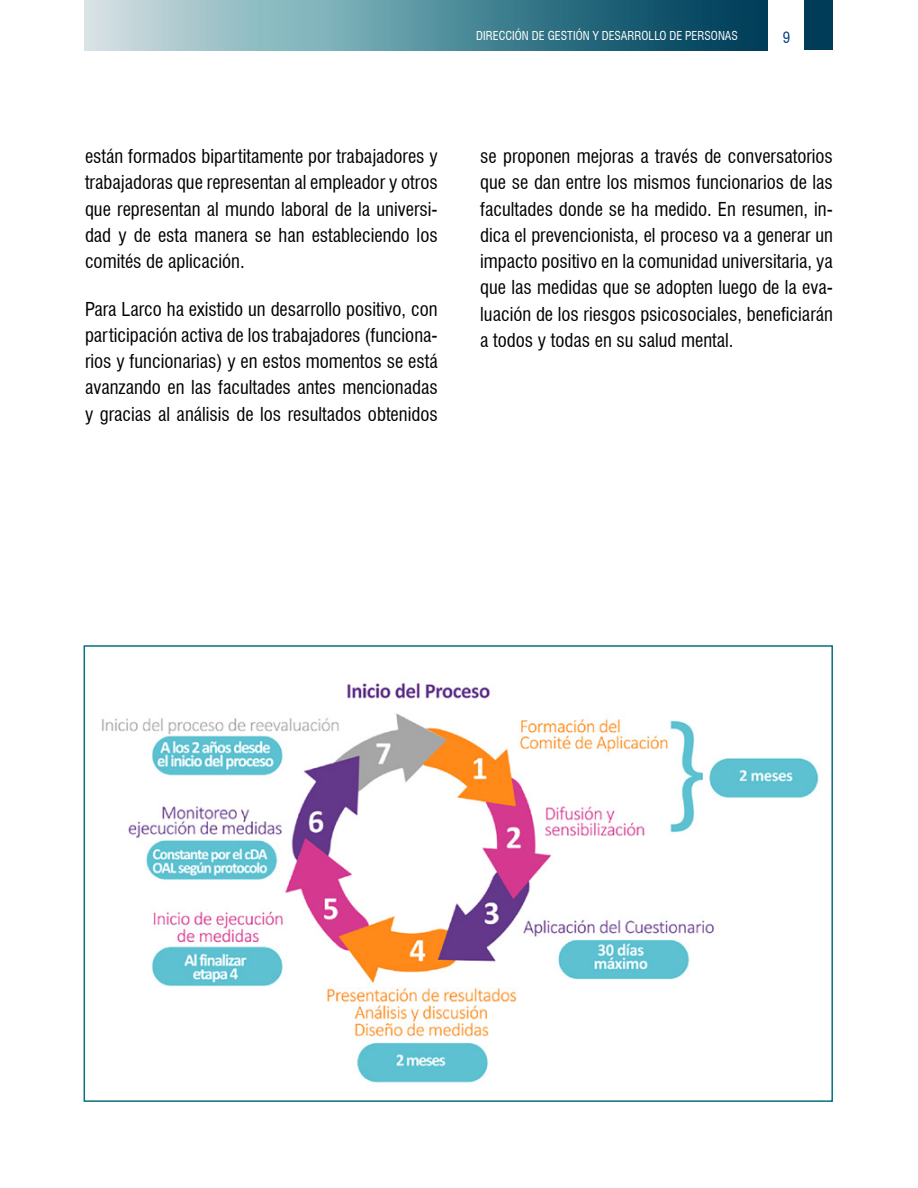
<style>
.page{position:relative;width:918px;height:1188px;background:#fff}
.page>*{position:absolute;margin:0;border:0;box-sizing:border-box;transform-origin:0 0}
.t1{font:condensed 18.75px/26.2px "Swiss 721 BT";color:#000;text-align:justify}
.t2{font:condensed 15px "Swiss 721 BT";color:#023e84}
.t3{font:condensed 12px "Swiss 721 BT";color:#fff}
</style>
<div class="page">
<svg style="left:84px;top:0;width:684px;height:50px;background:#5e919f"></svg>
<div style="left:786px;top:0;width:47px;height:50px;background:#003c58"></div>
<div style="left:769px;top:0;width:35px;height:57px;background:#fff"></div>
<img style="left:101px;top:683px;width:718px;height:400px">
<div style="left:84px;top:645px;width:749px;height:457px;border:2px solid #06717e"></div>
<p class="t3" style="left:476px;top:29px;width:263px">DIRECCIÓN DE GESTIÓN Y DESARROLLO DE PERSONAS</p>
<p class="t2" style="left:783px;top:28px;width:9px">9</p>
<p class="t1" style="left:85px;top:143px;width:354px">están formados bipartitamente por trabajadores y trabajadoras que representan al empleador y otros que representan al mundo laboral de la universi&shy;dad y de esta manera se han estableciendo los comités de aplicación.</p>
<p class="t1" style="left:85px;top:296px;width:354px">Para Larco ha existido un desarrollo positivo, con participación activa de los trabajadores (funciona&shy;rios y funcionarias) y en estos momentos se está avanzando en las facultades antes mencionadas y gracias al análisis de los resultados obtenidos</p>
<p class="t1" style="left:480px;top:143px;width:354px">se proponen mejoras a través de conversatorios que se dan entre los mismos funcionarios de las facultades donde se ha medido. En resumen, in&shy;dica el prevencionista, el proceso va a generar un impacto positivo en la comunidad universitaria, ya que las medidas que se adopten luego de la eva&shy;luación de los riesgos psicosociales, beneficiarán a todos y todas en su salud mental.</p>
</div>
